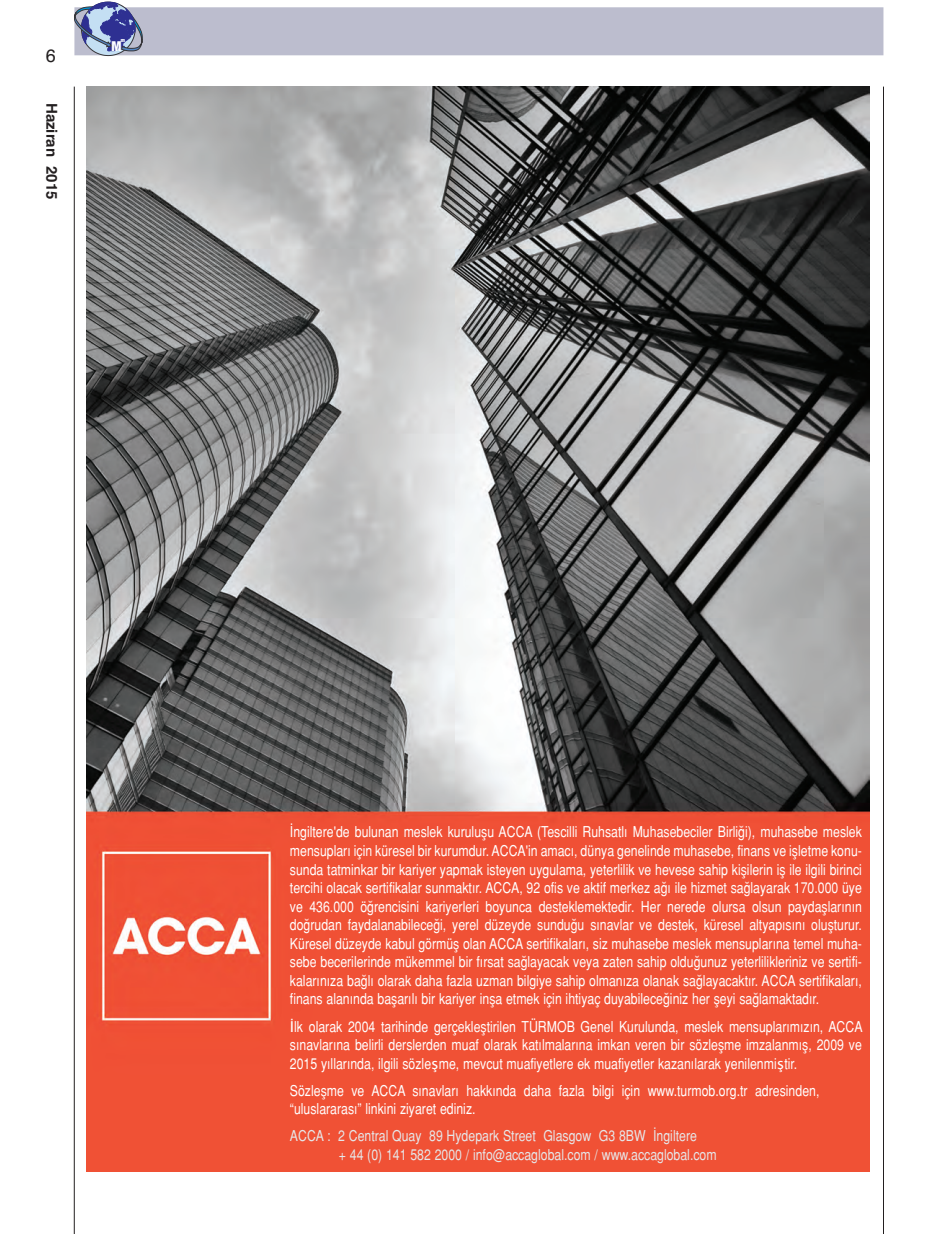
<style>
.page{position:relative;width:936px;height:1234px;background:#fff}
.page>*{position:absolute;margin:0;border:0;box-sizing:border-box;transform-origin:0 0}
.t1{font:18px "Helvetica";color:#231f20}
.t2{font:15px/18.6px "Helvetica Narrow Turk";color:#fff;text-align:justify}
.t3{font:15px/18.6px "Helvetica Narrow Turk";color:#e6e7e9}
.t4{font:700 15px "Helvetica";color:#231f20}
.t5{font:900 condensed 13.65px "Helvetica Neue";color:#fff}
.t6{font:900 condensed 5.4px "Helvetica Neue";color:#fff}
.s1{font-family:"Lucida Grande"}
</style>
<div class="page">
<div style="left:74px;top:7px;width:809px;height:48px;background:#bcbdce"></div>
<svg style="left:74px;top:2px;width:68px;height:54px"></svg>
<hr style="left:74px;top:87px;width:1px;height:1146px;background:#231f20">
<hr style="left:883px;top:87px;width:1px;height:1146px;background:#231f20">
<img style="left:86px;top:87px;width:783px;height:1084px">
<p class="t1" style="left:46px;top:45px;width:12px">6</p>
<p class="t4" style="left:60px;top:103px;width:98px;rotate:90deg">Haziran 2015</p>
<p class="t6" style="left:121px;top:35px;width:6px">m</p>
<p class="t5" style="left:111px;top:35px;width:12px">M</p>
<p class="t2" style="left:290px;top:822px;width:573px">‹ngiltere'de bulunan meslek kuruluflu ACCA (Tescilli Ruhsatl› Muhasebeciler Birli¤i), muhasebe meslek mensuplar› için küresel bir kurumdur. ACCA'in amac›, dünya genelinde muhasebe, finans ve iflletme konu&shy;sunda tatminkar bir kariyer yapmak isteyen uygulama, yeterlilik ve hevese sahip kiflilerin ifl ile ilgili birinci tercihi olacak sertifikalar sunmakt›r. ACCA, 92 ofis ve aktif merkez a¤› ile hizmet sa¤layarak 170.000 üye ve 436.000 ö¤rencisini kariyerleri boyunca desteklemektedir. Her nerede olursa olsun paydafllar›n›n do¤rudan faydalanabilece¤i, yerel düzeyde sundu¤u s›navlar ve destek, küresel altyap›s›n› oluflturur.<br>Küresel düzeyde kabul görmüfl olan ACCA sertifikalar›, siz muhasebe meslek mensuplar›na temel muha&shy;sebe becerilerinde mükemmel bir f›rsat sa¤layacak veya zaten sahip oldu¤unuz yeterlilikleriniz ve sertifi&shy;kalar›n›za ba¤l› olarak daha fazla uzman bilgiye sahip olman›za olanak sa¤layacakt›r. ACCA sertifikalar›, finans alan›nda baflar›l› bir kariyer infla etmek için ihtiyaç duyabilece¤iniz her fleyi sa¤lamaktad›r.</p>
<p class="t2" style="left:290px;top:1016px;width:574px"><span class="s1">İ</span>lk olarak 2004 tarihinde gerçeklefltirilen TÜRMOB Genel Kurulunda, meslek mensuplar›m›z›n, ACCA s›navlar›na belirli derslerden muaf olarak kat›lmalar›na imkan veren bir sözleflme imzalanm›fl, 2009 ve 2015 yıllarında, ilgili sözle<span class="s1">ş</span>me, mevcut muafiyetlere ek muafiyetler kazanılarak yenilenmi<span class="s1">ş</span>tir.</p>
<p class="t2" style="left:290px;top:1080px;width:531px">Sözleflme ve ACCA s›navlar› hakk›nda daha fazla bilgi için www.turmob.org.tr adresinden, “uluslararas›” linkini ziyaret ediniz.</p>
<p class="t3" style="left:339px;top:1126px;width:379px;text-indent:-49px">ACCA : 2 Central Quay 89 Hydepark Street Glasgow G3 8BW ‹ngiltere<br>+ 44 (0) 141 582 2000 / info@accaglobal.com / www.accaglobal.com</p>
</div>
